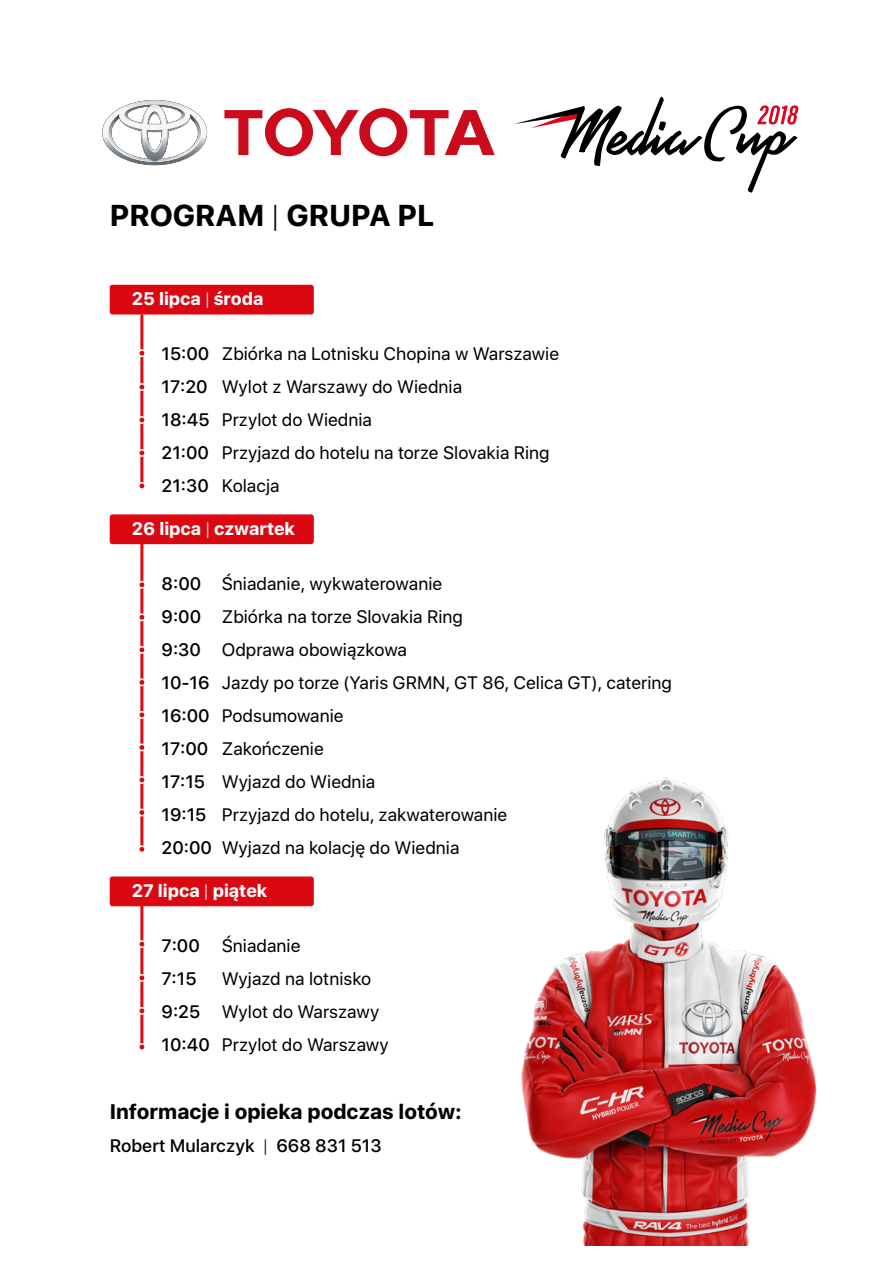
<style>
.page{position:relative;width:893px;height:1263px;background:#fff}
.page>*{position:absolute;margin:0;border:0;box-sizing:border-box;transform-origin:0 0}
.t1{font:700 30px "SF Hello";color:#000}
.t2{font:700 21px "SF Hello";color:#000}
.t3{font:18px "SF Hello";color:#000}
.t4{font:700 18px "SF Hello";color:#fff}
.t5{font:500 18px "SF Hello";color:#000}
.s1{font-weight:300}
.s2{font-weight:500}
</style>
<div class="page">
<div style="left:110px;top:515px;width:203px;height:28px;background:#db0812;border-radius:2px"></div>
<div style="left:110px;top:514px;width:204px;height:30px;border:2px solid #db0812;border-radius:2px"></div>
<div style="left:110px;top:877px;width:203px;height:28px;background:#db0812;border-radius:2px"></div>
<div style="left:110px;top:876px;width:204px;height:30px;border:2px solid #db0812;border-radius:2px"></div>
<div style="left:110px;top:285px;width:203px;height:29px;background:#db0812;border-radius:2px"></div>
<div style="left:110px;top:285px;width:204px;height:29px;border:2px solid #db0812;border-radius:2px"></div>
<hr style="left:140px;top:314px;width:3px;height:173px;background:#db0812">
<hr style="left:140px;top:904px;width:3px;height:140px;background:#db0812">
<hr style="left:140px;top:542px;width:3px;height:307px;background:#db0812">
<div style="left:138px;top:349px;width:8px;height:8px;border:2px solid #fff;border-radius:50%"></div>
<div style="left:138px;top:940px;width:8px;height:8px;border:2px solid #fff;border-radius:50%"></div>
<div style="left:138px;top:482px;width:8px;height:8px;border:2px solid #fff;border-radius:50%"></div>
<div style="left:138px;top:581px;width:8px;height:8px;border:2px solid #fff;border-radius:50%"></div>
<div style="left:138px;top:613px;width:8px;height:8px;border:2px solid #fff;border-radius:50%"></div>
<div style="left:138px;top:646px;width:8px;height:8px;border:2px solid #fff;border-radius:50%"></div>
<div style="left:138px;top:678px;width:8px;height:8px;border:2px solid #fff;border-radius:50%"></div>
<div style="left:138px;top:711px;width:8px;height:8px;border:2px solid #fff;border-radius:50%"></div>
<div style="left:138px;top:743px;width:8px;height:8px;border:2px solid #fff;border-radius:50%"></div>
<div style="left:138px;top:776px;width:8px;height:8px;border:2px solid #fff;border-radius:50%"></div>
<div style="left:138px;top:808px;width:8px;height:8px;border:2px solid #fff;border-radius:50%"></div>
<div style="left:138px;top:845px;width:8px;height:8px;border:2px solid #fff;border-radius:50%"></div>
<div style="left:138px;top:449px;width:8px;height:8px;border:2px solid #fff;border-radius:50%"></div>
<div style="left:138px;top:1043px;width:8px;height:8px;border:2px solid #fff;border-radius:50%"></div>
<div style="left:138px;top:416px;width:8px;height:8px;border:2px solid #fff;border-radius:50%"></div>
<div style="left:138px;top:1007px;width:8px;height:8px;border:2px solid #fff;border-radius:50%"></div>
<div style="left:138px;top:383px;width:8px;height:8px;border:2px solid #fff;border-radius:50%"></div>
<div style="left:138px;top:974px;width:8px;height:8px;border:2px solid #fff;border-radius:50%"></div>
<svg style="left:514px;top:97px;width:285px;height:96px"></svg>
<svg style="left:224px;top:108px;width:271px;height:48px"></svg>
<svg style="left:102px;top:100px;width:105px;height:65px"></svg>
<img style="left:521px;top:777px;width:296px;height:469px">
<p class="t1" style="left:110px;top:194px;width:326px">PROGRAM <span class="s1">|</span> GRUPA PL</p>
<p class="t4" style="left:132px;top:286px;width:133px">25 lipca <span class="s1">|</span> środa</p>
<p class="t3" style="left:162px;top:341px;width:399px"><span class="s2">15:00</span> Zbiórka na Lotnisku Chopina w Warszawie</p>
<p class="t3" style="left:162px;top:374px;width:302px"><span class="s2">17:20</span> Wylot z Warszawy do Wiednia</p>
<p class="t3" style="left:162px;top:407px;width:212px"><span class="s2">18:45</span> Przylot do Wiednia</p>
<p class="t3" style="left:162px;top:440px;width:390px"><span class="s2">21:00</span> Przyjazd do hotelu na torze Slovakia Ring</p>
<p class="t3" style="left:162px;top:473px;width:119px"><span class="s2">21:30</span> Kolacja</p>
<p class="t4" style="left:132px;top:516px;width:165px">26 lipca <span class="s1">|</span> czwartek</p>
<p class="t3" style="left:162px;top:570px;width:282px"><span class="s2">8:00</span> Śniadanie, wykwaterowanie</p>
<p class="t3" style="left:162px;top:603px;width:303px"><span class="s2">9:00</span> Zbiórka na torze Slovakia Ring</p>
<p class="t3" style="left:162px;top:636px;width:247px"><span class="s2">9:30</span> Odprawa obowiązkowa</p>
<p class="t3" style="left:162px;top:669px;width:512px"><span class="s2">10-16</span> Jazdy po torze (Yaris GRMN, GT 86, Celica GT), catering</p>
<p class="t3" style="left:162px;top:702px;width:184px"><span class="s2">16:00</span> Podsumowanie</p>
<p class="t3" style="left:162px;top:735px;width:164px"><span class="s2">17:00</span> Zakończenie</p>
<p class="t3" style="left:162px;top:768px;width:215px"><span class="s2">17:15</span> Wyjazd do Wiednia</p>
<p class="t3" style="left:162px;top:801px;width:347px"><span class="s2">19:15</span> Przyjazd do hotelu, zakwaterowanie</p>
<p class="t3" style="left:162px;top:834px;width:299px"><span class="s2">20:00</span> Wyjazd na kolację do Wiednia</p>
<p class="t4" style="left:132px;top:878px;width:137px">27 lipca <span class="s1">|</span> piątek</p>
<p class="t3" style="left:162px;top:932px;width:140px"><span class="s2">7:00</span> Śniadanie</p>
<p class="t5" style="left:162px;top:965px;width:36px">7:15</p>
<p class="t3" style="left:222px;top:965px;width:151px">Wyjazd na lotnisko</p>
<p class="t3" style="left:162px;top:998px;width:219px"><span class="s2">9:25</span> Wylot do Warszawy</p>
<p class="t3" style="left:162px;top:1031px;width:229px"><span class="s2">10:40</span> Przylot do Warszawy</p>
<p class="t2" style="left:110px;top:1096px;width:354px">Informacje i opieka podczas lotów:</p>
<p class="t5" style="left:110px;top:1133px;width:273px">Robert Mularczyk <span class="s1">|</span> 668 831 513</p>
</div>
